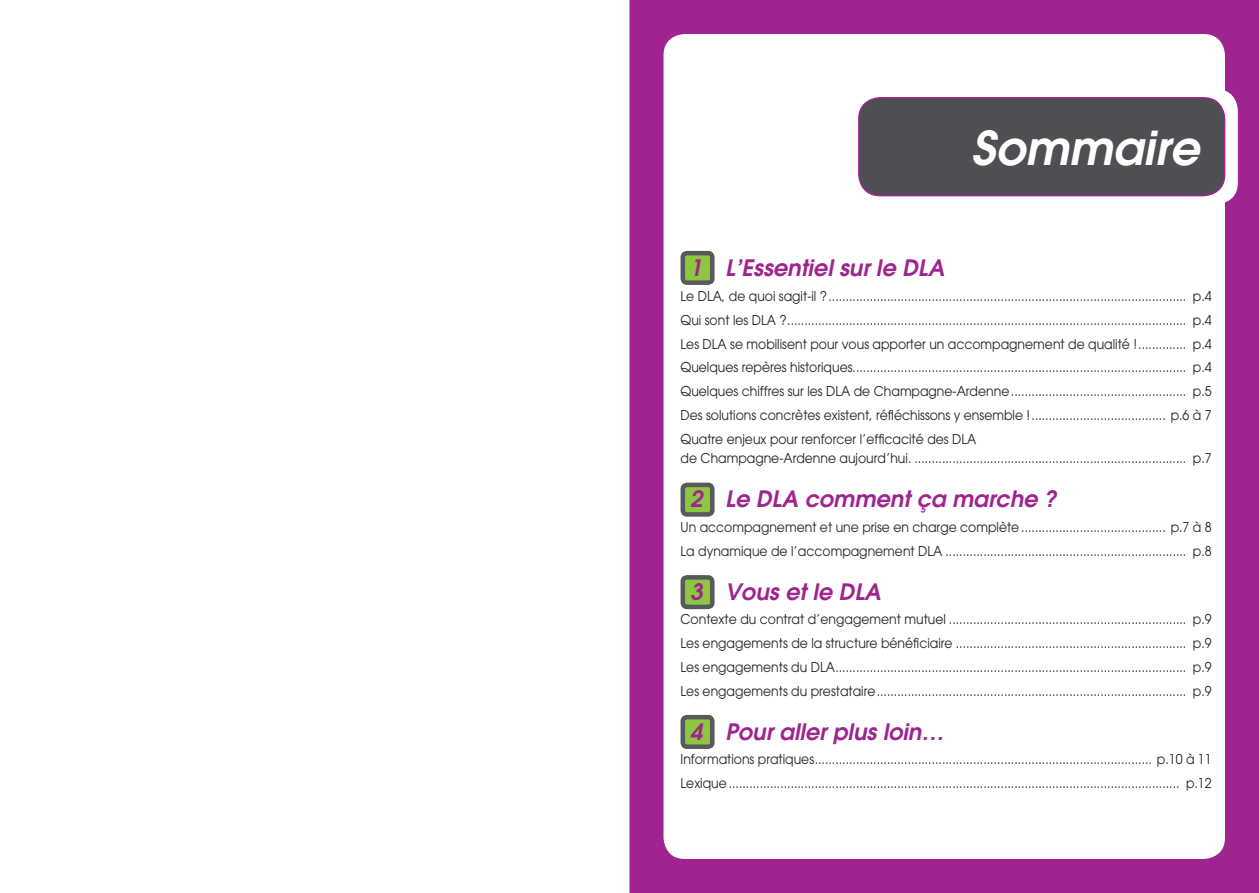
<style>
.page{position:relative;width:1259px;height:893px;background:#fff}
.page>*{position:absolute;margin:0;border:0;box-sizing:border-box;transform-origin:0 0}
.t1{font:italic 600 46.5px "Avant Garde";color:#fff}
.t2{font:italic 600 22.5px "Avant Garde";color:#9f248f}
.t3{font:13.5px/23.7px "Avant Garde";color:#231f20;text-align:justify;scale:.92 1}
</style>
<div class="page">
<svg style="left:629px;top:0;width:630px;height:893px"></svg>
<div style="left:1106px;top:89px;width:131px;height:115px;background:#fff;border-radius:21px"></div>
<div style="left:859px;top:98px;width:365px;height:98px;background:#4e4f52;border-radius:21px"></div>
<div style="left:858px;top:97px;width:367px;height:99px;border:2px solid #9f248f;border-radius:21px"></div>
<h1 class="t1" style="left:971px;top:118px;width:229px">Sommaire</h1>
<h2 class="t2" style="left:690px;top:253px;width:256px">1 L’Essentiel sur le DLA</h2>
<p class="t3" style="left:680px;top:284px;width:579px">Le DLA, de quoi sagit-il ?........................................................................................................ p.4<br>Qui sont les DLA ?.................................................................................................................... p.4<br>Les DLA se mobilisent pour vous apporter un accompagnement de qualité !.............. p.4<br>Quelques repères historiques................................................................................................. p.4<br>Quelques chiffres sur les DLA de Champagne-Ardenne................................................... p.5<br>Des solutions concrètes existent, réfléchissons y ensemble !....................................... p.6 à 7<br>Quatre enjeux pour renforcer l’efficacité des DLA</p>
<p class="t3" style="left:680px;top:446px;width:579px">de Champagne-Ardenne aujourd’hui. ............................................................................... p.7</p>
<h2 class="t2" style="left:690px;top:484px;width:368px">2 Le DLA comment ça marche ?</h2>
<p class="t3" style="left:680px;top:515px;width:579px">Un accompagnement et une prise en charge complète.......................................... p.7 à 8<br>La dynamique de l’accompagnement DLA ...................................................................... p.8</p>
<h2 class="t2" style="left:690px;top:577px;width:192px">3 Vous et le DLA</h2>
<p class="t3" style="left:680px;top:607px;width:579px">Contexte du contrat d’engagement mutuel ..................................................................... p.9<br>Les engagements de la structure bénéficiaire ................................................................... p.9<br>Les engagements du DLA...................................................................................................... p.9<br>Les engagements du prestataire.......................................................................................... p.9</p>
<h2 class="t2" style="left:690px;top:717px;width:255px">4 Pour aller plus loin…</h2>
<p class="t3" style="left:680px;top:747px;width:579px">Informations pratiques.................................................................................................. p.10 à 11<br>Lexique................................................................................................................................... p.12</p>
</div>
